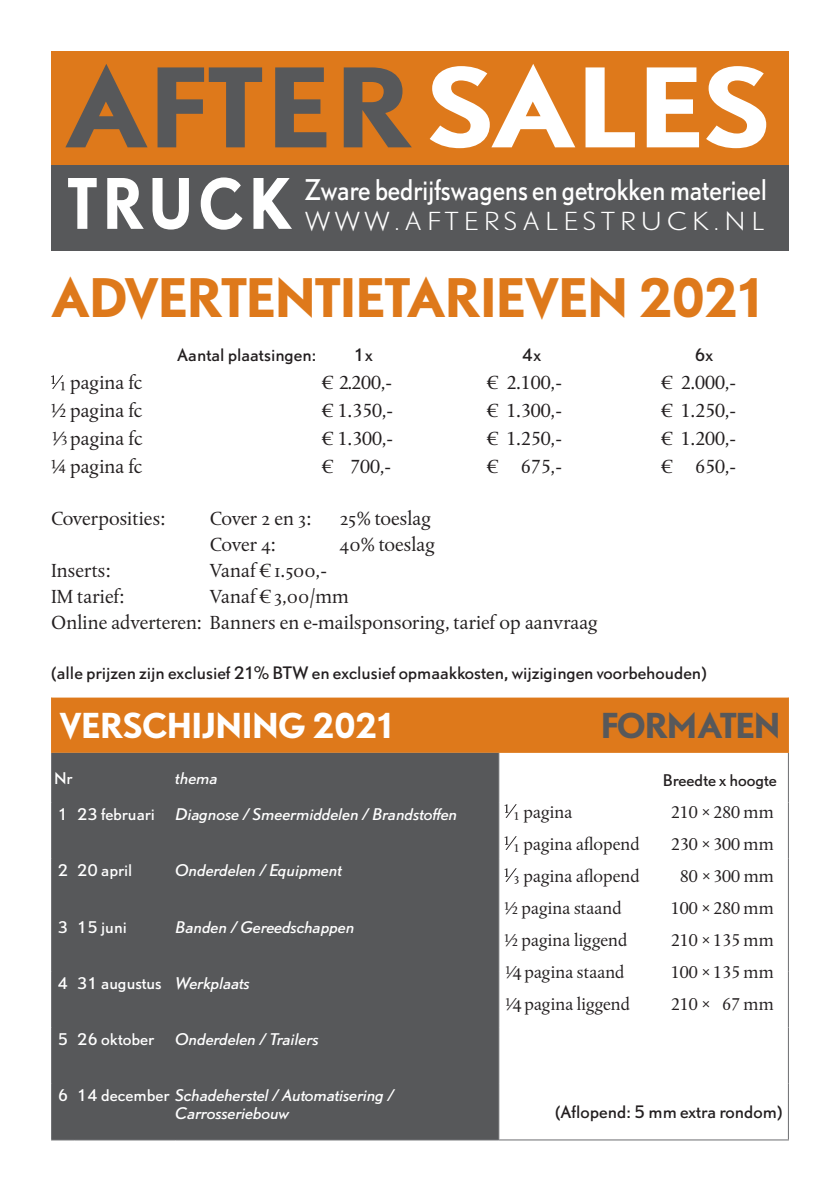
<style>
.page{position:relative;width:840px;height:1191px;background:#fff}
.page>*{position:absolute;margin:0;border:0;box-sizing:border-box;transform-origin:0 0}
.t1{font:700 64.6px "DTL Nobel TOT";letter-spacing:.095em;color:#fff;scale:.88 1}
.t2{font:700 49.4px "DTL Nobel TOT";letter-spacing:-.02em;color:#de791b}
.t3{font:700 32px "DTL Nobel TOT";letter-spacing:-.015em;color:#fff}
.t4{font:700 32px "DTL Nobel TOT";letter-spacing:-.035em;color:#57585a}
.t5{font:26.6px "DTL Nobel TOT";letter-spacing:-.01em;color:#fff;scale:.87 1}
.t6{font:300 23px "DTL Nobel TOT";letter-spacing:.17em;color:#fff;scale:1.15 1}
.t7{font:20px/26px "DTL Albertina TOT";color:#231f20}
.t8{font:18px "DTL Albertina TOT";color:#231f20}
.t9{font:16px "DTL Nobel TOT";color:#231f20}
.t10{font:italic 15px/18px "DTL Nobel TOT";color:#fff}
.t11{font:15px "DTL Nobel TOT";color:#fff}
.t12{font:15px "DTL Nobel TOT";color:#231f20}
.s1{font-size:14px}
.s2{font-style:italic}
.s3{font-style:normal}
</style>
<div class="page">
<svg style="left:51px;top:375px;width:12px;height:14px"></svg>
<div style="left:51px;top:131px;width:737px;height:120px;background:#57585a"></div>
<div style="left:51px;top:51px;width:737px;height:113px;background:#de791b"></div>
<svg style="left:65px;top:64px;width:82px;height:83px"></svg>
<svg style="left:157px;top:67px;width:105px;height:80px"></svg>
<svg style="left:275px;top:67px;width:51px;height:80px"></svg>
<svg style="left:343px;top:67px;width:68px;height:80px"></svg>
<svg style="left:429px;top:64px;width:146px;height:84px"></svg>
<svg style="left:585px;top:67px;width:49px;height:80px"></svg>
<svg style="left:646px;top:67px;width:52px;height:80px"></svg>
<svg style="left:706px;top:66px;width:59px;height:82px"></svg>
<div style="left:52px;top:697px;width:735px;height:56px;background:#de791b"></div>
<div style="left:52px;top:753px;width:446px;height:386px;background:#57585a"></div>
<hr style="left:498px;top:753px;width:1px;height:49px;background:#6c6d70">
<hr style="left:498px;top:802px;width:1px;height:56px;background:#6c6d70">
<hr style="left:498px;top:858px;width:1px;height:57px;background:#6c6d70">
<hr style="left:498px;top:915px;width:1px;height:56px;background:#6c6d70">
<hr style="left:498px;top:971px;width:1px;height:56px;background:#6c6d70">
<hr style="left:498px;top:1027px;width:1px;height:56px;background:#6c6d70">
<hr style="left:498px;top:1083px;width:1px;height:56px;background:#6c6d70">
<hr style="left:51px;top:753px;width:1px;height:49px;background:#6c6d70">
<hr style="left:787px;top:753px;width:1px;height:49px;background:#6c6d70">
<hr style="left:787px;top:802px;width:1px;height:56px;background:#6c6d70">
<hr style="left:787px;top:858px;width:1px;height:57px;background:#6c6d70">
<hr style="left:787px;top:915px;width:1px;height:56px;background:#6c6d70">
<hr style="left:787px;top:971px;width:1px;height:56px;background:#6c6d70">
<hr style="left:787px;top:1027px;width:1px;height:56px;background:#6c6d70">
<hr style="left:787px;top:1083px;width:1px;height:56px;background:#6c6d70">
<hr style="left:51px;top:802px;width:1px;height:56px;background:#6c6d70">
<hr style="left:51px;top:858px;width:1px;height:57px;background:#6c6d70">
<hr style="left:51px;top:915px;width:1px;height:56px;background:#6c6d70">
<hr style="left:51px;top:971px;width:1px;height:56px;background:#6c6d70">
<hr style="left:51px;top:1027px;width:1px;height:56px;background:#6c6d70">
<hr style="left:51px;top:1083px;width:1px;height:56px;background:#6c6d70">
<svg style="left:51px;top:1139px;width:23px;height:1px"></svg>
<hr style="left:74px;top:1139px;width:101px;height:1px;background:#6c6d70">
<hr style="left:175px;top:1139px;width:323px;height:1px;background:#6c6d70">
<hr style="left:51px;top:697px;width:1px;height:56px;background:#de791b">
<hr style="left:787px;top:697px;width:1px;height:56px;background:#de791b">
<hr style="left:498px;top:1139px;width:290px;height:1px;background:#6c6d70">
<svg style="left:504px;top:804px;width:12px;height:14px"></svg>
<svg style="left:504px;top:836px;width:12px;height:14px"></svg>
<svg style="left:504px;top:868px;width:12px;height:14px"></svg>
<h1 class="t1" style="left:68px;top:157px;width:256px">TRUCK</h1>
<h3 class="t5" style="left:304px;top:172px;width:532px">Zware bedrijfswagens en getrokken materieel</h3>
<p class="t6" style="left:305px;top:206px;width:401px">WWW.AFTERSALESTRUCK.NL</p>
<h2 class="t2" style="left:51px;top:262px;width:719px">ADVERTENTIETARIEVEN 2021</h2>
<p class="t9" style="left:177px;top:343px;width:140px">Aantal plaatsingen:</p>
<p class="t9" style="left:354px;top:343px;width:20px">1x</p>
<p class="t9" style="left:522px;top:343px;width:20px">4x</p>
<p class="t9" style="left:694px;top:343px;width:20px">6x</p>
<p class="t7" style="left:59px;top:369px;width:85px">1 pagina fc</p>
<p class="t7" style="left:322px;top:369px;width:71px">€ 2.200,-</p>
<p class="t7" style="left:487px;top:369px;width:75px">€ 2.100,-</p>
<p class="t7" style="left:661px;top:369px;width:76px">€ 2.000,-</p>
<p class="t7" style="left:51px;top:397px;width:93px">½ pagina fc</p>
<p class="t7" style="left:322px;top:397px;width:72px">€ 1.350,-</p>
<p class="t7" style="left:487px;top:397px;width:75px">€ 1.300,-</p>
<p class="t7" style="left:661px;top:397px;width:76px">€ 1.250,-</p>
<p class="t7" style="left:51px;top:425px;width:93px">1⁄<span class="s1">3</span> pagina fc</p>
<p class="t7" style="left:322px;top:425px;width:72px">€ 1.300,-</p>
<p class="t7" style="left:487px;top:425px;width:75px">€ 1.250,-</p>
<p class="t7" style="left:661px;top:425px;width:75px">€ 1.200,-</p>
<p class="t7" style="left:51px;top:453px;width:93px">¼ pagina fc</p>
<p class="t7" style="left:322px;top:453px;width:70px">€ 700,-</p>
<p class="t7" style="left:487px;top:453px;width:75px">€ 675,-</p>
<p class="t7" style="left:661px;top:453px;width:75px">€ 650,-</p>
<p class="t7" style="left:51px;top:505px;width:116px">Coverposities:</p>
<p class="t7" style="left:210px;top:505px;width:102px">Cover 2 en 3:</p>
<p class="t7" style="left:339px;top:505px;width:93px">25% toeslag</p>
<p class="t7" style="left:210px;top:531px;width:67px">Cover 4:</p>
<p class="t7" style="left:339px;top:531px;width:97px">40% toeslag</p>
<p class="t7" style="left:51px;top:557px;width:61px">Inserts:</p>
<p class="t7" style="left:210px;top:557px;width:118px">Vanaf € 1.500,-</p>
<p class="t7" style="left:51px;top:583px;width:74px">IM tarief:</p>
<p class="t7" style="left:51px;top:583px;width:548px;text-indent:159px">Vanaf € 3,00/mm<br>Online adverteren: Banners en e-mailsponsoring, tarief op aanvraag</p>
<p class="t9" style="left:51px;top:661px;width:657px">(alle prijzen zijn exclusief 21% BTW en exclusief opmaakkosten, wijzigingen voorbehouden)</p>
<h3 class="t3" style="left:60px;top:702px;width:339px">VERSCHIJNING 2021</h3>
<h3 class="t4" style="left:600px;top:702px;width:181px">FORMATEN</h3>
<p class="t11" style="left:54px;top:767px;width:20px">Nr</p>
<p class="t10" style="left:175px;top:768px;width:44px">thema</p>
<p class="t12" style="left:662px;top:769px;width:116px">Breedte x hoogte</p>
<p class="t8" style="left:513px;top:801px;width:61px">1 pagina</p>
<p class="t8" style="left:670px;top:801px;width:105px">210 × 280 mm</p>
<p class="t8" style="left:513px;top:833px;width:128px">1 pagina aflopend</p>
<p class="t8" style="left:670px;top:833px;width:105px">230 × 300 mm</p>
<p class="t8" style="left:513px;top:865px;width:128px">3 pagina aflopend</p>
<p class="t8" style="left:679px;top:865px;width:96px">80 × 300 mm</p>
<p class="t8" style="left:504px;top:897px;width:119px">½ pagina staand</p>
<p class="t8" style="left:670px;top:897px;width:105px">100 × 280 mm</p>
<p class="t8" style="left:504px;top:929px;width:124px">½ pagina liggend</p>
<p class="t8" style="left:670px;top:929px;width:105px">210 × 135 mm</p>
<p class="t8" style="left:504px;top:961px;width:122px">1⁄4 pagina staand</p>
<p class="t8" style="left:670px;top:961px;width:105px">100 × 135 mm</p>
<p class="t8" style="left:504px;top:993px;width:127px">1⁄4 pagina liggend</p>
<p class="t8" style="left:670px;top:993px;width:105px">210 × 67 mm</p>
<p class="t11" style="left:58px;top:804px;width:98px">1 23 februari</p>
<p class="t10" style="left:175px;top:805px;width:283px">Diagnose / Smeermiddelen / Brandstoffen</p>
<p class="t11" style="left:58px;top:860px;width:76px">2 20 april</p>
<p class="t10" style="left:175px;top:861px;width:168px">Onderdelen / Equipment</p>
<p class="t11" style="left:58px;top:916px;width:70px">3 15 juni</p>
<p class="t10" style="left:175px;top:917px;width:180px">Banden / Gereedschappen</p>
<p class="t11" style="left:58px;top:972px;width:193px">4 31 augustus <span class="s2">Werkplaats</span></p>
<p class="t11" style="left:58px;top:1029px;width:98px">5 26 oktober</p>
<p class="t10" style="left:175px;top:1030px;width:145px">Onderdelen / Trailers</p>
<p class="t10" style="left:175px;top:1086px;width:220px;text-indent:-117px"><span class="s3">6 14 december</span> Schadeherstel / Automatisering /<br>Carrosseriebouw</p>
<p class="t9" style="left:555px;top:1100px;width:229px">(Aflopend: 5 mm extra rondom)</p>
</div>
